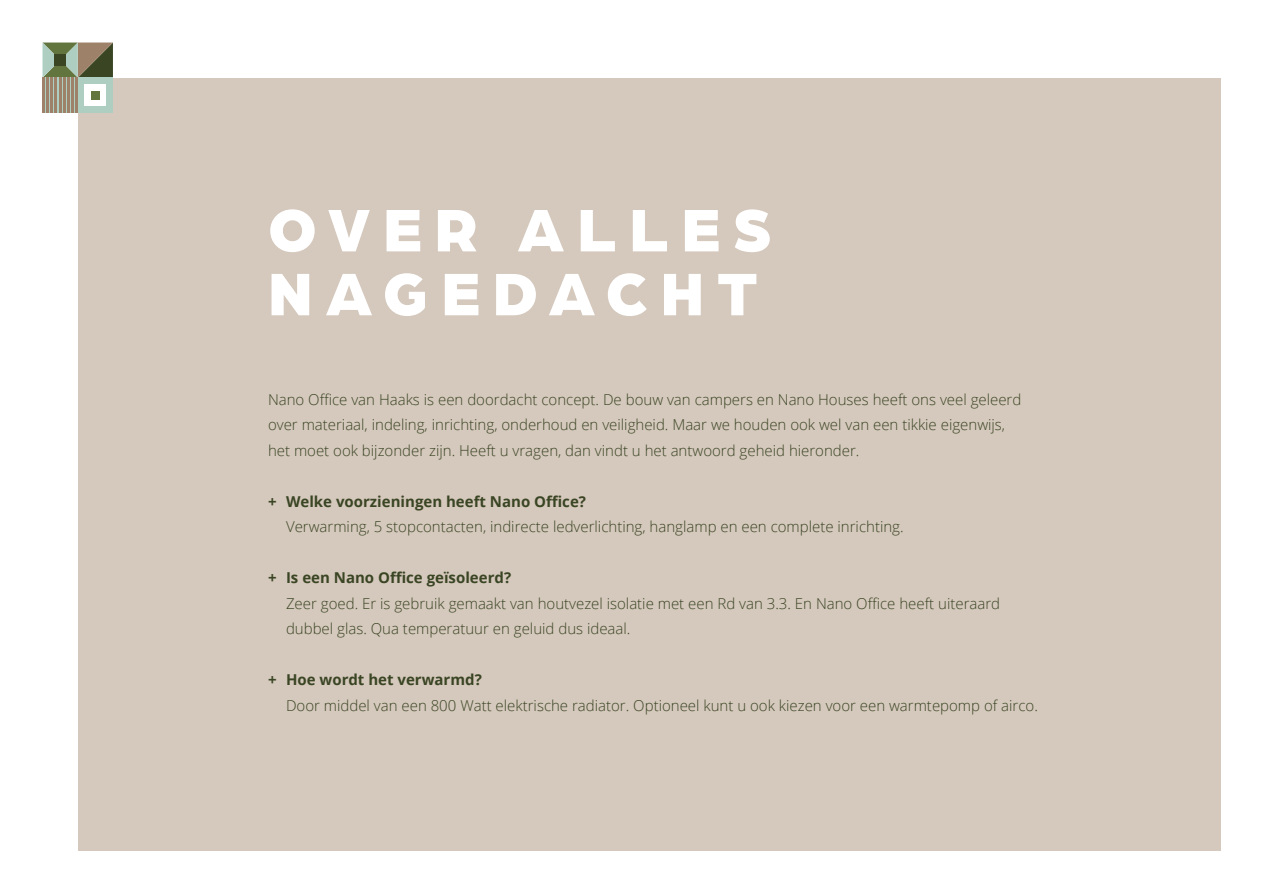
<style>
.page{position:relative;width:1263px;height:893px;background:#fff}
.page>*{position:absolute;margin:0;border:0;box-sizing:border-box;transform-origin:0 0}
.t1{font:900 63.9px/63.9px "Arboria";letter-spacing:.2em;color:#fff}
.t2{font:300 15px/25.5px "Open Sans";color:#3a4524}
.t3{font:700 15px "Open Sans";color:#3a4524}
</style>
<div class="page">
<div style="left:78px;top:78px;width:1142px;height:772px;background:#d5c8bc"></div>
<svg style="left:43px;top:43px;width:70px;height:35px;background:#7c8365"></svg>
<div style="left:54px;top:54px;width:12px;height:12px;background:#3a4524"></div>
<div style="left:78px;top:78px;width:35px;height:35px;background:#adcec1"></div>
<svg style="left:45px;top:78px;width:31px;height:35px"></svg>
<hr style="left:59px;top:78px;width:2px;height:35px;background:#9d8168">
<hr style="left:43px;top:78px;width:2px;height:35px;background:#9d8168">
<hr style="left:55px;top:78px;width:2px;height:35px;background:#9d8168">
<hr style="left:51px;top:78px;width:2px;height:35px;background:#9d8168">
<hr style="left:47px;top:78px;width:2px;height:35px;background:#9d8168">
<hr style="left:63px;top:78px;width:2px;height:35px;background:#9d8168">
<hr style="left:76px;top:78px;width:2px;height:35px;background:#9d8168">
<hr style="left:72px;top:78px;width:2px;height:35px;background:#9d8168">
<hr style="left:67px;top:78px;width:2px;height:35px;background:#9d8168">
<div style="left:85px;top:85px;width:21px;height:21px;background:#fff"></div>
<div style="left:91px;top:91px;width:8px;height:8px;background:#63753f"></div>
<h1 class="t1" style="left:268px;top:193px;width:506px">OVER ALLES<br>NAGEDACHT</h1>
<p class="t2" style="left:268px;top:386px;width:755px">Nano Office van Haaks is een doordacht concept. De bouw van campers en Nano Houses heeft ons veel geleerd over materiaal, indeling, inrichting, onderhoud en veiligheid. Maar we houden ook wel van een tikkie eigenwijs, het moet ook bijzonder zijn. Heeft u vragen, dan vindt u het antwoord geheid hieronder.</p>
<p class="t3" style="left:268px;top:491px;width:320px">+ Welke voorzieningen heeft Nano Office?</p>
<p class="t2" style="left:286px;top:514px;width:619px">Verwarming, 5 stopcontacten, indirecte ledverlichting, hanglamp en een complete inrichting.</p>
<p class="t3" style="left:268px;top:567px;width:245px">+ Is een Nano Office geïsoleerd?</p>
<p class="t2" style="left:286px;top:590px;width:716px">Zeer goed. Er is gebruik gemaakt van houtvezel isolatie met een Rd van 3.3. En Nano Office heeft uiteraard dubbel glas. Qua temperatuur en geluid dus ideaal.</p>
<p class="t3" style="left:268px;top:669px;width:215px">+ Hoe wordt het verwarmd?</p>
<p class="t2" style="left:286px;top:692px;width:753px">Door middel van een 800 Watt elektrische radiator. Optioneel kunt u ook kiezen voor een warmtepomp of airco.</p>
</div>
